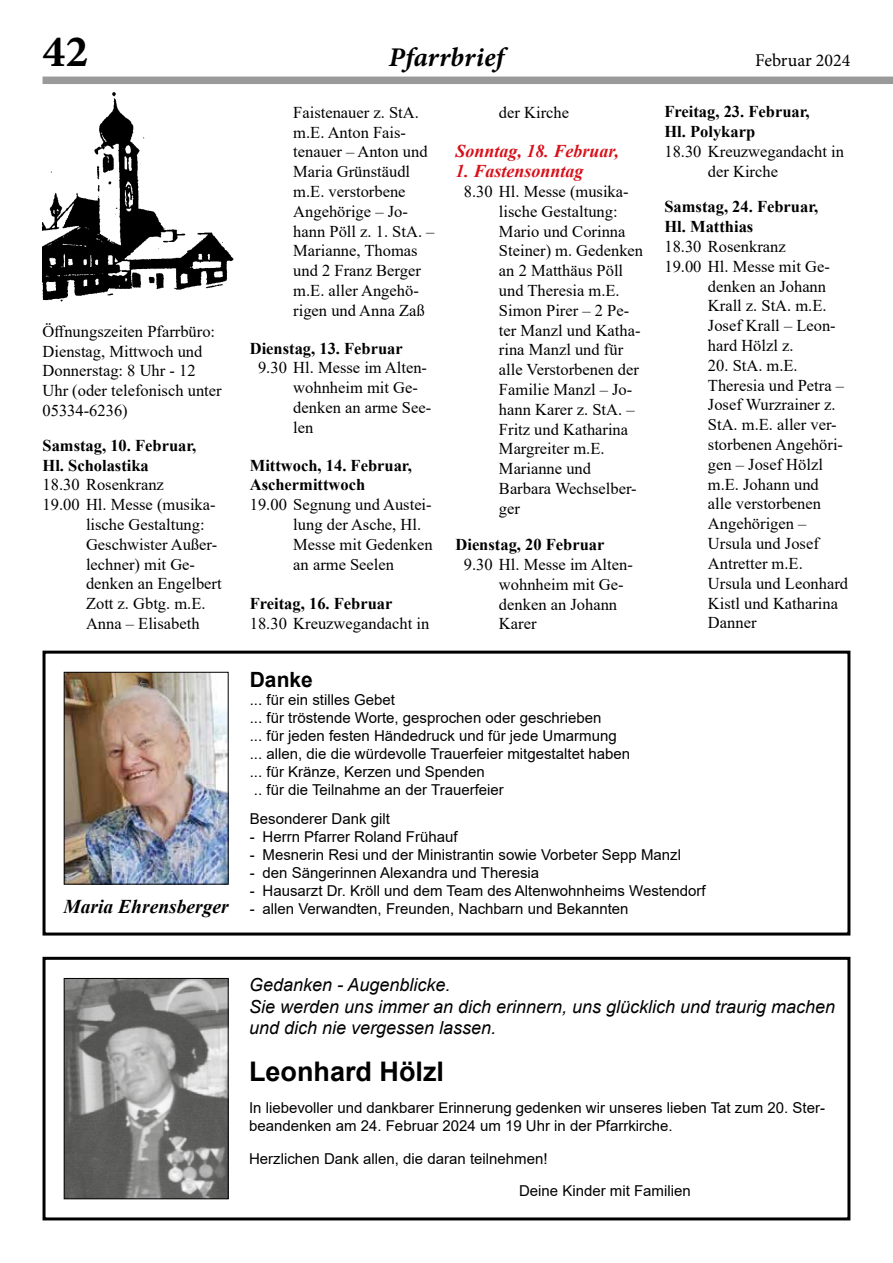
<style>
.page{position:relative;width:893px;height:1263px;background:#fff}
.page>*{position:absolute;margin:0;border:0;box-sizing:border-box;transform-origin:0 0}
.t1{font:45px "Minion Variable Concept";color:#000}
.t2{font:700 27px "Arial";color:#000}
.t3{font:italic 27px "Minion Variable Concept";letter-spacing:.005em;color:#000}
.t4{font:700 21px "Arial";color:#000}
.t5{font:italic 18px/21.6px "Arial";color:#000}
.t6{font:italic 700 18px "Times New Roman";color:#d8111a}
.t7{font:18px "Minion Pro";color:#000}
.t8{font:16.5px/19.8px "Times New Roman";color:#000}
.t9{font:700 16.5px/19.8px "Times New Roman";color:#000}
.t10{font:15px/18px "Arial";color:#000}
.s1{font-family:"Times New Roman";font-weight:700;font-style:italic;font-size:19.5px}
</style>
<div class="page">
<div style="left:43px;top:77px;width:850px;height:7px;background:#9a9a9a"></div>
<img style="left:43px;top:92px;width:191px;height:210px">
<div style="left:43px;top:957px;width:807px;height:263px;border:3px solid #000"></div>
<img style="left:66px;top:980px;width:161px;height:217px">
<div style="left:64px;top:978px;width:165px;height:221px;border:1px solid #000"></div>
<div style="left:43px;top:651px;width:807px;height:284px;border:3px solid #000"></div>
<img style="left:66px;top:674px;width:161px;height:208px">
<div style="left:64px;top:672px;width:165px;height:212px;border:1px solid #000"></div>
<h1 class="t1" style="left:43px;top:20px;width:47px">42</h1>
<h2 class="t3" style="left:389px;top:39px;width:117px">Pfarrbrief</h2>
<p class="t7" style="left:755px;top:48px;width:97px">Februar 2024</p>
<p class="t8" style="left:43px;top:321px;width:181px">Öffnungszeiten Pfarrbüro:<br>Dienstag, Mittwoch und<br>Donnerstag: 8 Uhr - 12<br>Uhr (oder telefonisch unter<br>05334-6236)</p>
<p class="t9" style="left:43px;top:435px;width:155px">Samstag, 10. Februar,<br>Hl. Scholastika</p>
<p class="t8" style="left:43px;top:474px;width:123px">18.30 Rosenkranz</p>
<p class="t8" style="left:43px;top:494px;width:175px">19.00 Hl. Messe (musika-</p>
<p class="t8" style="left:86px;top:514px;width:120px">lische Gestaltung:</p>
<p class="t8" style="left:86px;top:534px;width:133px">Geschwister Außer-</p>
<p class="t8" style="left:86px;top:554px;width:111px">lechner) mit Ge-</p>
<p class="t8" style="left:86px;top:573px;width:137px">denken an Engelbert</p>
<p class="t8" style="left:86px;top:593px;width:121px">Zott z. Gbtg. m.E.</p>
<p class="t8" style="left:86px;top:613px;width:115px">Anna – Elisabeth</p>
<p class="t8" style="left:293px;top:102px;width:143px">Faistenauer z. StA. m.E. Anton Fais&shy;tenauer – Anton und<br>Maria Grünstäudl m.E. verstorbene<br>Angehörige – Jo&shy;hann Pöll z. 1. StA. –<br>Marianne, Thomas und 2 Franz Berger m.E. aller Angehö&shy;rigen und Anna Zaß</p>
<p class="t9" style="left:250px;top:338px;width:155px">Dienstag, 13. Februar</p>
<p class="t8" style="left:293px;top:357px;width:139px;text-indent:-35px">9.30 Hl. Messe im Alten&shy;wohnheim mit Ge&shy;denken an arme See&shy;len</p>
<p class="t9" style="left:250px;top:455px;width:164px">Mittwoch, 14. Februar,<br>Aschermittwoch</p>
<p class="t8" style="left:293px;top:494px;width:141px;text-indent:-43px">19.00 Segnung und Austei&shy;lung der Asche, Hl.<br>Messe mit Gedenken an arme Seelen</p>
<p class="t9" style="left:250px;top:593px;width:144px">Freitag, 16. Februar</p>
<p class="t8" style="left:250px;top:613px;width:181px">18.30 Kreuzwegandacht in</p>
<p class="t8" style="left:499px;top:102px;width:72px">der Kirche</p>
<p class="t6" style="left:455px;top:139px;width:165px">Sonntag, 18. Februar,</p>
<p class="t6" style="left:455px;top:159px;width:130px">1. Fastensonntag</p>
<p class="t8" style="left:499px;top:181px;width:146px;text-indent:-35px">8.30 Hl. Messe (musika&shy;lische Gestaltung:<br>Mario und Corinna<br>Steiner) m. Gedenken an 2 Matthäus Pöll und Theresia m.E.<br>Simon Pirer – 2 Pe&shy;ter Manzl und Katha&shy;rina Manzl und für alle Verstorbenen der<br>Familie Manzl – Jo&shy;hann Karer z. StA. –<br>Fritz und Katharina<br>Margreiter m.E.<br>Marianne und<br>Barbara Wechselber&shy;ger</p>
<p class="t9" style="left:455px;top:534px;width:150px">Dienstag, 20 Februar</p>
<p class="t8" style="left:499px;top:554px;width:135px;text-indent:-35px">9.30 Hl. Messe im Alten&shy;wohnheim mit Ge&shy;denken an Johann<br>Karer</p>
<p class="t9" style="left:664px;top:102px;width:147px">Freitag, 23. Februar,<br>Hl. Polykarp</p>
<p class="t8" style="left:708px;top:141px;width:138px;text-indent:-43px">18.30 Kreuzwegandacht in der Kirche</p>
<p class="t9" style="left:664px;top:197px;width:155px">Samstag, 24. Februar,<br>Hl. Matthias</p>
<p class="t8" style="left:664px;top:236px;width:123px">18.30 Rosenkranz</p>
<p class="t8" style="left:664px;top:256px;width:167px">19.00 Hl. Messe mit Ge-</p>
<p class="t8" style="left:708px;top:276px;width:120px">denken an Johann</p>
<p class="t8" style="left:708px;top:295px;width:120px">Krall z. StA. m.E.</p>
<p class="t8" style="left:708px;top:315px;width:129px">Josef Krall – Leon-</p>
<p class="t8" style="left:708px;top:335px;width:87px">hard Hölzl z.</p>
<p class="t8" style="left:708px;top:355px;width:142px">20. StA. m.E.<br>Theresia und Petra –<br>Josef Wurzrainer z.<br>StA. m.E. aller ver&shy;storbenen Angehöri&shy;gen – Josef Hölzl m.E. Johann und<br>alle verstorbenen<br>Angehörigen –<br>Ursula und Josef<br>Antretter m.E.<br>Ursula und Leonhard<br>Kistl und Katharina<br>Danner</p>
<p class="t4" style="left:250px;top:665px;width:65px">Danke</p>
<p class="t10" style="left:250px;top:691px;width:382px">... für ein stilles Gebet<br>... für tröstende Worte, gesprochen oder geschrieben<br>... für jeden festen Händedruck und für jede Umarmung ... allen, die die würdevolle Trauerfeier mitgestaltet haben ... für Kränze, Kerzen und Spenden<br>.. für die Teilnahme an der Trauerfeier</p>
<p class="t10" style="left:250px;top:810px;width:142px">Besonderer Dank gilt</p>
<p class="t10" style="left:250px;top:828px;width:209px">- Herrn Pfarrer Roland Frühauf</p>
<p class="t10" style="left:250px;top:846px;width:433px">- Mesnerin Resi und der Ministrantin sowie Vorbeter Sepp Manzl</p>
<p class="t10" style="left:250px;top:864px;width:291px">- den Sängerinnen Alexandra und Theresia</p>
<p class="t10" style="left:64px;top:882px;width:644px;text-indent:186px">- Hausarzt Dr. Kröll und dem Team des Altenwohnheims Westendorf<br><span class="s1">Maria Ehrensberger</span> - allen Verwandten, Freunden, Nachbarn und Bekannten</p>
<p class="t5" style="left:249px;top:974px;width:588px">Gedanken - Augenblicke.<br>Sie werden uns immer an dich erinnern, uns glücklich und traurig machen und dich nie vergessen lassen.</p>
<h2 class="t2" style="left:249px;top:1052px;width:197px">Leonhard Hölzl</h2>
<p class="t10" style="left:249px;top:1099px;width:577px">In liebevoller und dankbarer Erinnerung gedenken wir unseres lieben Tat zum 20. Ster&shy;beandenken am 24. Februar 2024 um 19 Uhr in der Pfarrkirche.</p>
<p class="t10" style="left:519px;top:1142px;width:173px;line-height:32.4px;text-indent:-270px">Herzlichen Dank allen, die daran teilnehmen!<br>Deine Kinder mit Familien</p>
</div>
